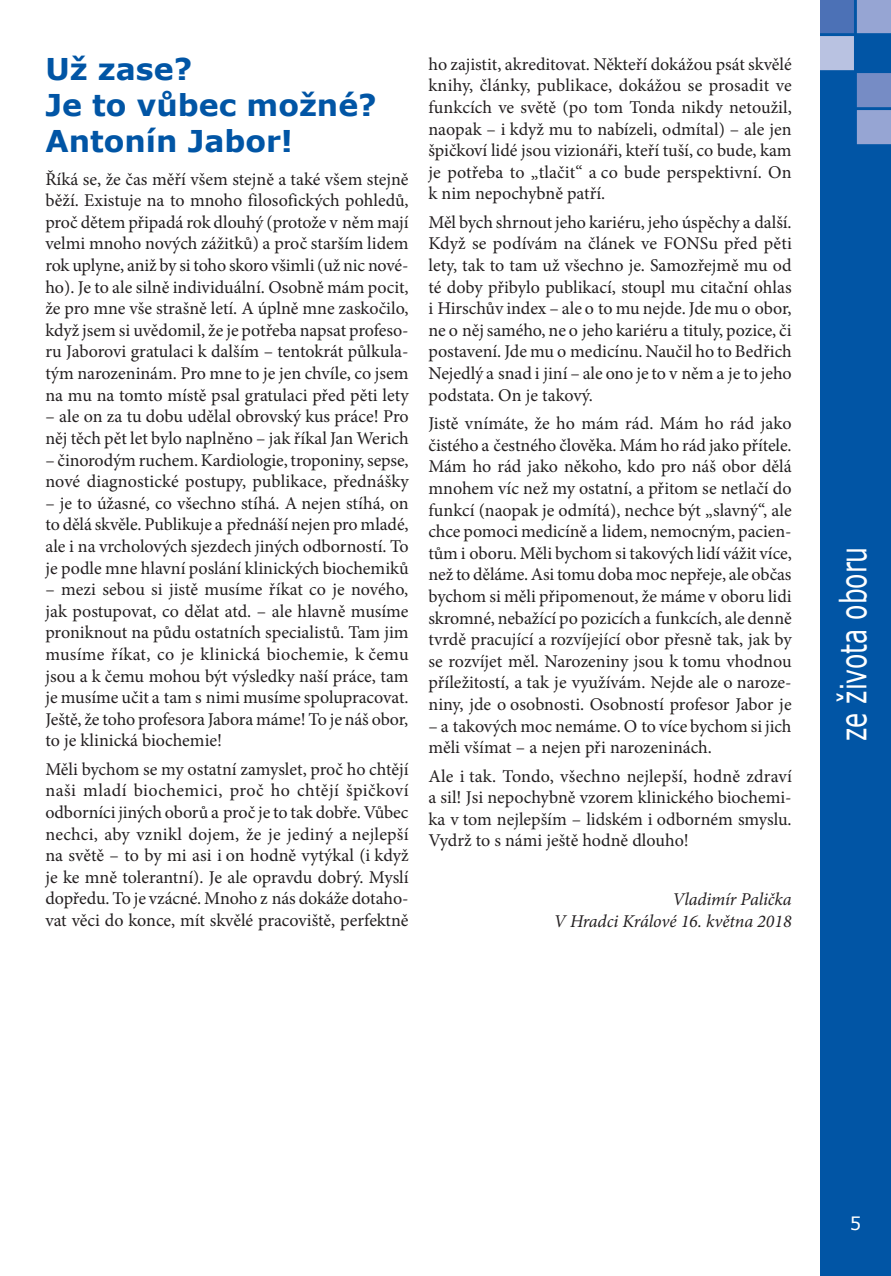
<style>
.page{position:relative;width:891px;height:1276px;background:#fff}
.page>*{position:absolute;margin:0;border:0;box-sizing:border-box;transform-origin:0 0}
.t1{font:36px "Verdana";color:#fff;scale:.7 1}
.t2{font:700 30px/36px "Verdana";color:#0155a5}
.t3{font:18px/21.6px "Minion Pro";color:#231f20;text-align:justify}
.t4{font:italic 18px/21.6px "Minion Pro";letter-spacing:-.01em;color:#231f20;text-align:right}
</style>
<div class="page">
<div style="left:820px;top:0;width:70px;height:1276px;background:#0155a5"></div>
<svg style="left:851px;top:1216px;width:8px;height:14px"></svg>
<h2 class="t2" style="left:45px;top:50px;width:333px">Už zase?<br>Je to vůbec možné?<br>Antonín Jabor!</h2>
<p class="t3" style="left:45px;top:168px;width:364px">Říká se, že čas měří všem stejně a také všem stejně běží. Existuje na to mnoho filosofických pohledů, proč dětem připadá rok dlouhý (protože v něm mají velmi mnoho nových zážitků) a proč starším lidem rok uplyne, aniž by si toho skoro všimli (už nic nové&shy;ho). Je to ale silně individuální. Osobně mám pocit, že pro mne vše strašně letí. A úplně mne zaskočilo, když jsem si uvědomil, že je potřeba napsat profeso&shy;ru Jaborovi gratulaci k dalším – tentokrát půlkula&shy;tým narozeninám. Pro mne to je jen chvíle, co jsem na mu na tomto místě psal gratulaci před pěti lety</p>
<p class="t3" style="left:45px;top:406px;width:364px">– ale on za tu dobu udělal obrovský kus práce! Pro něj těch pět let bylo naplněno – jak říkal Jan Werich</p>
<p class="t3" style="left:45px;top:449px;width:364px">– činorodým ruchem. Kardiologie, troponiny, sepse, nové diagnostické postupy, publikace, přednášky</p>
<p class="t3" style="left:45px;top:492px;width:364px">– je to úžasné, co všechno stíhá. A nejen stíhá, on to dělá skvěle. Publikuje a přednáší nejen pro mladé, ale i na vrcholových sjezdech jiných odborností. To je podle mne hlavní poslání klinických biochemiků</p>
<p class="t3" style="left:45px;top:579px;width:364px">– mezi sebou si jistě musíme říkat co je nového, jak postupovat, co dělat atd. – ale hlavně musíme proniknout na půdu ostatních specialistů. Tam jim musíme říkat, co je klinická biochemie, k čemu jsou a k čemu mohou být výsledky naší práce, tam je musíme učit a tam s nimi musíme spolupracovat.<br>Ještě, že toho profesora Jabora máme! To je náš obor, to je klinická biochemie!</p>
<p class="t3" style="left:45px;top:758px;width:364px">Měli bychom se my ostatní zamyslet, proč ho chtějí naši mladí biochemici, proč ho chtějí špičkoví odborníci jiných oborů a proč je to tak dobře. Vůbec nechci, aby vznikl dojem, že je jediný a nejlepší na světě – to by mi asi i on hodně vytýkal (i když je ke mně tolerantní). Je ale opravdu dobrý. Myslí dopředu. To je vzácné. Mnoho z nás dokáže dotaho&shy;vat věci do konce, mít skvělé pracoviště, perfektně</p>
<p class="t3" style="left:428px;top:53px;width:365px">ho zajistit, akreditovat. Někteří dokážou psát skvělé knihy, články, publikace, dokážou se prosadit ve funkcích ve světě (po tom Tonda nikdy netoužil, naopak – i když mu to nabízeli, odmítal) – ale jen špičkoví lidé jsou vizionáři, kteří tuší, co bude, kam je potřeba to „tlačit“ a co bude perspektivní. On k nim nepochybně patří.</p>
<p class="t3" style="left:428px;top:211px;width:365px">Měl bych shrnout jeho kariéru, jeho úspěchy a další.<br>Když se podívám na článek ve FONSu před pěti lety, tak to tam už všechno je. Samozřejmě mu od té doby přibylo publikací, stoupl mu citační ohlas i Hirschův index – ale o to mu nejde. Jde mu o obor, ne o něj samého, ne o jeho kariéru a tituly, pozice, či postavení. Jde mu o medicínu. Naučil ho to Bedřich Nejedlý a snad i jiní – ale ono je to v něm a je to jeho podstata. On je takový.</p>
<p class="t3" style="left:428px;top:413px;width:364px">Jistě vnímáte, že ho mám rád. Mám ho rád jako čistého a čestného člověka. Mám ho rád jako přítele.<br>Mám ho rád jako někoho, kdo pro náš obor dělá mnohem víc než my ostatní, a přitom se netlačí do funkcí (naopak je odmítá), nechce být „slavný“, ale chce pomoci medicíně a lidem, nemocným, pacien&shy;tům i oboru. Měli bychom si takových lidí vážit více, než to děláme. Asi tomu doba moc nepřeje, ale občas bychom si měli připomenout, že máme v oboru lidi skromné, nebažící po pozicích a funkcích, ale denně tvrdě pracující a rozvíjející obor přesně tak, jak by se rozvíjet měl. Narozeniny jsou k tomu vhodnou příležitostí, a tak je využívám. Nejde ale o naroze&shy;niny, jde o osobnosti. Osobností profesor Jabor je</p>
<p class="t3" style="left:428px;top:715px;width:364px">– a takových moc nemáme. O to více bychom si jich měli všímat – a nejen při narozeninách.</p>
<p class="t3" style="left:428px;top:765px;width:365px">Ale i tak. Tondo, všechno nejlepší, hodně zdraví a sil! Jsi nepochybně vzorem klinického biochemi&shy;ka v tom nejlepším – lidském i odborném smyslu.<br>Vydrž to s námi ještě hodně dlouho!</p>
<p class="t4" style="left:553px;top:888px;width:239px">Vladimír Palička<br>V Hradci Králové 16. května 2018</p>
<h1 class="t1" style="left:828px;top:740px;width:279px;rotate:-90deg">ze života oboru</h1>
</div>
